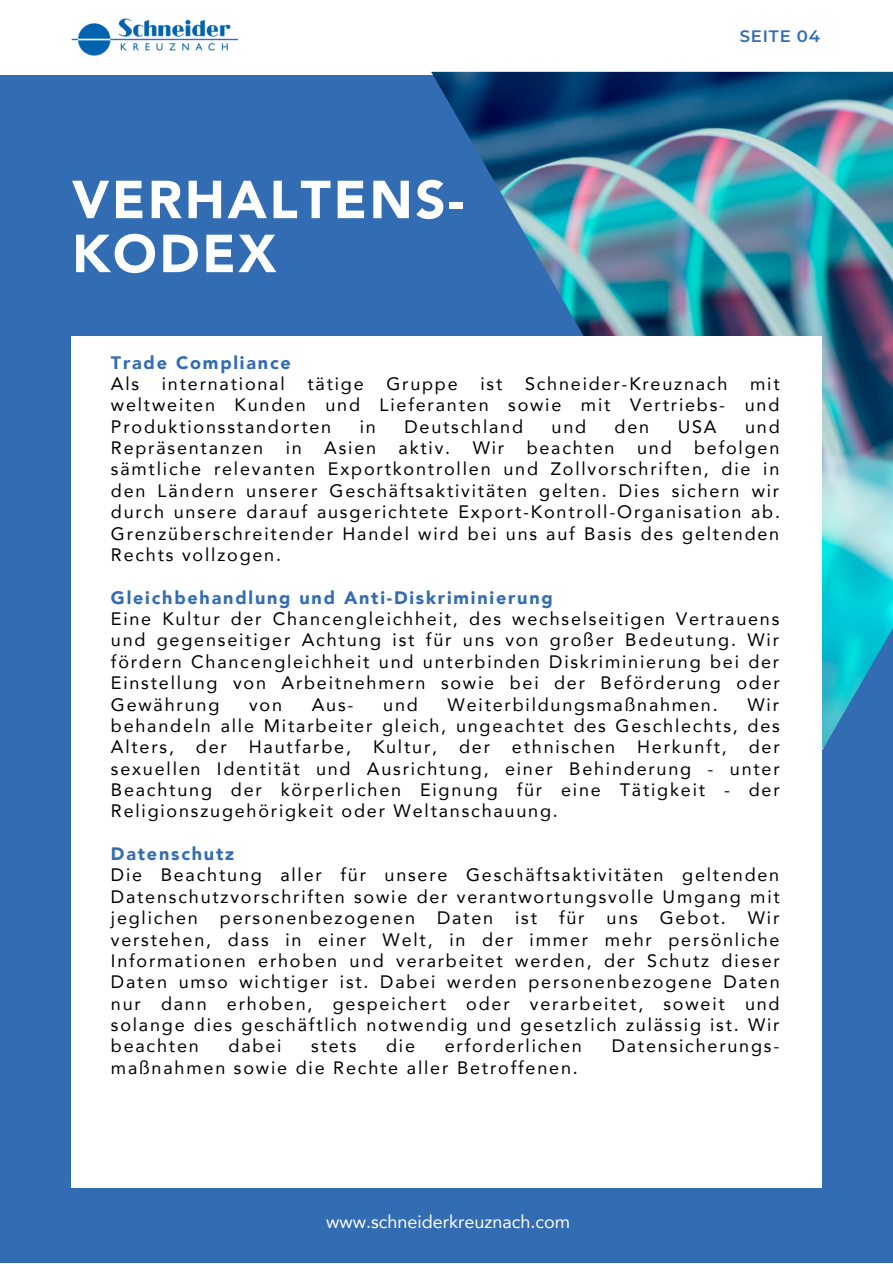
<style>
.page{position:relative;width:893px;height:1264px;background:#fff}
.page>*{position:absolute;margin:0;border:0;box-sizing:border-box;transform-origin:0 0}
.t1{font:900 52.95px/54px "Avenir LT Com";letter-spacing:.05em;color:#fff}
.t2{font:18px/21.3px "Avenir LT Com";letter-spacing:.1em;color:#000;text-align:justify}
.t3{font:900 18px "Avenir LT Com";letter-spacing:.1em;color:#326cb3}
.t4{font:18px "Avenir LT Com";color:#fff}
.t5{font:600 16.5px "Montserrat";letter-spacing:.05em;color:#326cb3}
</style>
<div class="page">
<div style="left:0;top:0;width:892px;height:1262px;background:#326cb3"></div>
<div style="left:0;top:0;width:892px;height:74px;background:#fff"></div>
<img style="left:431px;top:72px;width:461px;height:677px">
<div style="left:72px;top:336px;width:749px;height:851px;background:#fff"></div>
<img style="left:71px;top:18px;width:168px;height:38px">
<h1 class="t1" style="left:72px;top:178px;width:393px">VERHALTENS-<br>KODEX</h1>
<p class="t5" style="left:739px;top:26px;width:82px">SEITE 04</p>
<p class="t3" style="left:111px;top:355px;width:181px">Trade Compliance</p>
<p class="t2" style="left:111px;top:375px;width:30px">Als</p>
<p class="t2" style="left:162px;top:375px;width:124px">international</p>
<p class="t2" style="left:307px;top:375px;width:58px">tätige</p>
<p class="t2" style="left:386px;top:375px;width:73px">Gruppe</p>
<p class="t2" style="left:480px;top:375px;width:23px">ist</p>
<p class="t2" style="left:525px;top:375px;width:204px">Schneider-Kreuznach</p>
<p class="t2" style="left:111px;top:375px;width:670px;text-indent:639px">mit weltweiten Kunden und Lieferanten sowie mit Vertriebs- und Produktionsstandorten</p>
<p class="t2" style="left:111px;top:417px;width:670px;text-indent:634px">und Repräsentanzen in Asien aktiv. Wir beachten und befolgen sämtliche relevanten Exportkontrollen und Zollvorschriften, die in den Ländern unserer Geschäftsaktivitäten gelten. Dies sichern wir durch unsere darauf ausgerichtete Export-Kontroll-Organisation ab.<br>Grenzüberschreitender Handel wird bei uns auf Basis des geltenden Rechts vollzogen.</p>
<p class="t3" style="left:111px;top:590px;width:443px">Gleichbehandlung und Anti-Diskriminierung</p>
<p class="t2" style="left:111px;top:609px;width:670px">Eine Kultur der Chancengleichheit, des wechselseitigen Vertrauens und gegenseitiger Achtung ist für uns von großer Bedeutung. Wir fördern Chancengleichheit und unterbinden Diskriminierung bei der Einstellung von Arbeitnehmern sowie bei der Beförderung oder Gewährung</p>
<p class="t2" style="left:360px;top:417px;width:18px">in</p>
<p class="t2" style="left:404px;top:417px;width:120px">Deutschland</p>
<p class="t2" style="left:551px;top:417px;width:36px">und</p>
<p class="t2" style="left:614px;top:417px;width:36px">den</p>
<p class="t2" style="left:677px;top:417px;width:40px">USA</p>
<p class="t2" style="left:249px;top:695px;width:34px">von</p>
<p class="t2" style="left:312px;top:695px;width:43px">Aus-</p>
<p class="t2" style="left:383px;top:695px;width:36px">und</p>
<p class="t2" style="left:447px;top:695px;width:271px">Weiterbildungsmaßnahmen.</p>
<p class="t2" style="left:111px;top:695px;width:670px;text-indent:636px">Wir behandeln alle Mitarbeiter gleich, ungeachtet des Geschlechts, des Alters, der Hautfarbe, Kultur, der ethnischen Herkunft, der sexuellen Identität und Ausrichtung, einer Behinderung - unter Beachtung der körperlichen Eignung für eine Tätigkeit - der Religionszugehörigkeit oder Weltanschauung.</p>
<p class="t3" style="left:111px;top:846px;width:125px">Datenschutz</p>
<p class="t2" style="left:111px;top:866px;width:670px">Die Beachtung aller für unsere Geschäftsaktivitäten geltenden Datenschutzvorschriften sowie der verantwortungsvolle Umgang mit jeglichen personenbezogenen Daten ist für uns Gebot. Wir verstehen, dass in einer Welt, in der immer mehr persönliche Informationen erhoben und verarbeitet werden, der Schutz dieser Daten umso wichtiger ist. Dabei werden personenbezogene Daten nur dann erhoben, gespeichert oder verarbeitet, soweit und solange dies geschäftlich notwendig und gesetzlich zulässig ist. Wir beachten</p>
<p class="t2" style="left:228px;top:1037px;width:54px">dabei</p>
<p class="t2" style="left:311px;top:1037px;width:47px">stets</p>
<p class="t2" style="left:386px;top:1037px;width:30px">die</p>
<p class="t2" style="left:445px;top:1037px;width:139px">erforderlichen</p>
<p class="t2" style="left:611px;top:1037px;width:169px">Datensicherungs-</p>
<p class="t2" style="left:111px;top:1058px;width:468px">maßnahmen sowie die Rechte aller Betroffenen.</p>
<p class="t4" style="left:326px;top:1214px;width:245px">www.schneiderkreuznach.com</p>
</div>
